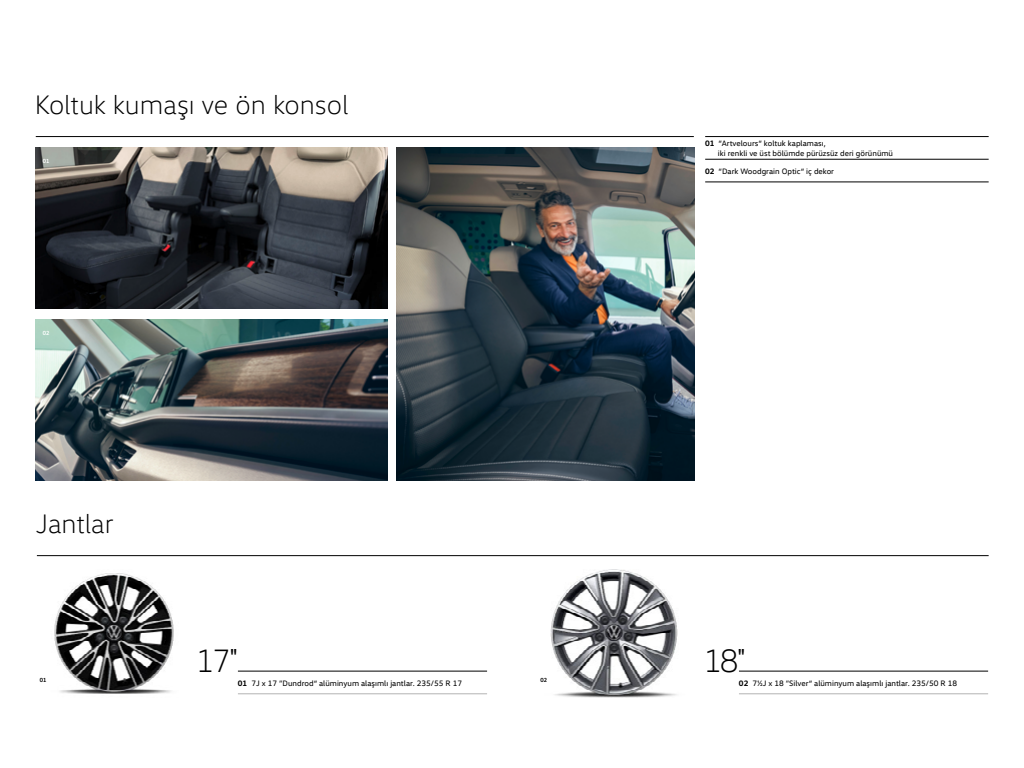
<style>
.page{position:relative;width:1024px;height:768px;background:#fff}
.page>*{position:absolute;margin:0;border:0;box-sizing:border-box;transform-origin:0 0}
.t1{font:300 32.9px "VW Head";color:#000}
.t2{font:300 27.2px "VW Head";color:#000}
.t3{font:8px/9.6px "VW Head";color:#000}
.t4{font:700 6px "VW Text";color:#fff}
.t5{font:700 6px "VW Text";color:#000}
.s1{font-weight:700}
.s2{font-family:"VW Text"}
</style>
<div class="page">
<img style="left:397px;top:147px;width:297px;height:333px">
<img style="left:36px;top:147px;width:351px;height:161px">
<hr style="left:36px;top:136px;width:658px;height:1px;background:#000">
<hr style="left:705px;top:136px;width:284px;height:1px;background:#000">
<hr style="left:705px;top:159px;width:284px;height:1px;background:#000">
<hr style="left:705px;top:182px;width:284px;height:1px;background:#000">
<img style="left:36px;top:320px;width:351px;height:160px">
<hr style="left:238px;top:694px;width:249px;height:1px;background:#b3b3b3">
<hr style="left:238px;top:671px;width:249px;height:1px;background:#000">
<img style="left:54px;top:573px;width:120px;height:121px">
<img style="left:550px;top:569px;width:128px;height:129px">
<hr style="left:37px;top:555px;width:952px;height:1px;background:#000">
<hr style="left:739px;top:694px;width:249px;height:1px;background:#b3b3b3">
<hr style="left:739px;top:671px;width:249px;height:1px;background:#000">
<h2 class="t2" style="left:35px;top:89px;width:315px">Koltuk kumaşı ve ön konsol</h2>
<p class="t4" style="left:43px;top:157px;width:8px">01</p>
<p class="t4" style="left:43px;top:329px;width:8px">02</p>
<h2 class="t2" style="left:36px;top:508px;width:79px">Jantlar</h2>
<h1 class="t1" style="left:196px;top:641px;width:44px">17<sup>"</sup></h1>
<p class="t5" style="left:40px;top:676px;width:8px">01</p>
<p class="t5" style="left:540px;top:676px;width:8px">02</p>
<p class="t3" style="left:238px;top:678px;width:226px"><span class="s1">01</span> 7J x 17 <span class="s2">”</span>Dundrod“ alüminyum alaşımlı jantlar. 235/55 R 17</p>
<p class="t3" style="left:718px;top:139px;width:177px;text-indent:-13px"><span class="s1">01</span> “Artvelours“ koltuk kaplaması,<br>iki renkli ve üst bölümde pürüzsüz deri görünümü</p>
<p class="t3" style="left:705px;top:166px;width:130px"><span class="s1">02</span> “Dark Woodgrain Optic“ iç dekor</p>
<h1 class="t1" style="left:703px;top:641px;width:44px">18<sup>"</sup></h1>
<p class="t3" style="left:739px;top:678px;width:220px"><span class="s1">02</span> 7½J x 18 <span class="s2">”</span>Silver“ alüminyum alaşımlı jantlar. 235/50 R 18</p>
</div>
